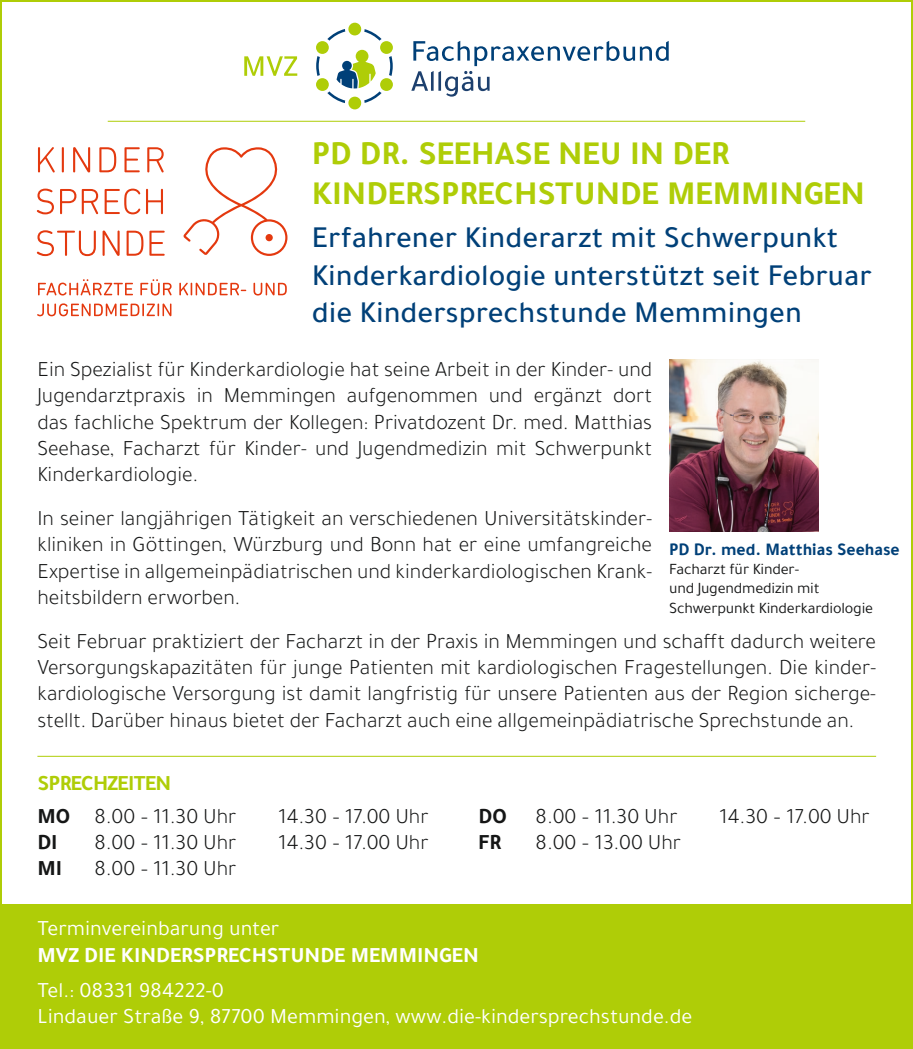
<style>
.page{position:relative;width:913px;height:1049px;background:#fff}
.page>*{position:absolute;margin:0;border:0;box-sizing:border-box;transform-origin:0 0}
.t1{font:700 34px/40.8px "Tajawal";color:#afcd07}
.t2{font:500 31px/37.2px "Tajawal";color:#004078}
.t3{font:300 22px/26.4px "Tajawal";color:#151616;text-align:justify}
.t4{font:22px/26.4px "Tajawal";color:#fff}
.t5{font:700 22px "Tajawal";color:#fff}
.t6{font:700 22px "Tajawal";color:#151616}
.t7{font:700 18px "Tajawal";color:#004078}
.t8{font:16px/19.2px "Tajawal";letter-spacing:-.01em;color:#151616}
.s1{font-weight:700;color:#afcd07}
.s2{font-weight:700}
</style>
<div class="page">
<hr style="left:108px;top:121px;width:697px;height:1px;background:#afcd07">
<svg style="left:411px;top:41px;width:258px;height:56px"></svg>
<svg style="left:316px;top:23px;width:77px;height:86px"></svg>
<svg style="left:244px;top:56px;width:53px;height:20px"></svg>
<div style="left:0;top:904px;width:913px;height:145px;background:#afcd07"></div>
<img style="left:669px;top:360px;width:149px;height:171px">
<hr style="left:37px;top:756px;width:839px;height:1px;background:#afcd07">
<svg style="left:37px;top:230px;width:128px;height:26px"></svg>
<svg style="left:37px;top:189px;width:126px;height:25px"></svg>
<svg style="left:38px;top:147px;width:126px;height:25px"></svg>
<svg style="left:183px;top:147px;width:104px;height:109px"></svg>
<svg style="left:37px;top:303px;width:134px;height:13px"></svg>
<svg style="left:38px;top:279px;width:249px;height:16px"></svg>
<h1 class="t1" style="left:312px;top:132px;width:554px">PD DR. SEEHASE NEU IN DER<br>KINDERSPRECHSTUNDE MEMMINGEN</h1>
<h2 class="t2" style="left:312px;top:219px;width:562px">Erfahrener Kinderarzt mit Schwerpunkt<br>Kinderkardiologie unterstützt seit Februar die Kindersprechstunde Memmingen</h2>
<p class="t3" style="left:37px;top:356px;width:616px">Ein Spezialist für Kinderkardiologie hat seine Arbeit in der Kinder- und Jugendarztpraxis in Memmingen aufgenommen und ergänzt dort das fachliche Spektrum der Kollegen: Privatdozent Dr. med. Matthias Seehase, Facharzt für Kinder- und Jugendmedizin mit Schwerpunkt Kinderkardiologie.</p>
<p class="t3" style="left:37px;top:505px;width:616px">In seiner langjährigen Tätigkeit an verschiedenen Universitätskinder&shy;kliniken in Göttingen, Würzburg und Bonn hat er eine umfangreiche Expertise in allgemeinpädiatrischen und kinderkardiologischen Krank&shy;heitsbildern erworben.</p>
<p class="t3" style="left:37px;top:628px;width:840px">Seit Februar praktiziert der Facharzt in der Praxis in Memmingen und schafft dadurch weitere Versorgungskapazitäten für junge Patienten mit kardiologischen Fragestellungen. Die kinder&shy;kardiologische Versorgung ist damit langfristig für unsere Patienten aus der Region sicherge&shy;stellt. Darüber hinaus bietet der Facharzt auch eine allgemeinpädiatrische Sprechstunde an.</p>
<p class="t7" style="left:669px;top:536px;width:232px">PD Dr. med. Matthias Seehase</p>
<p class="t8" style="left:669px;top:560px;width:206px">Facharzt für Kinder-<br>und Jugendmedizin mit<br>Schwerpunkt Kinderkardiologie</p>
<p class="t3" style="left:37px;top:767px;width:200px;line-height:32.8px"><span class="s1">SPRECHZEITEN<br></span><span class="s2">MO</span> 8.00 – 11.30 Uhr</p>
<p class="t3" style="left:278px;top:803px;width:152px">14.30 – 17.00 Uhr</p>
<p class="t6" style="left:37px;top:825px;width:22px">DI</p>
<p class="t3" style="left:94px;top:829px;width:144px">8.00 – 11.30 Uhr</p>
<p class="t3" style="left:278px;top:829px;width:152px">14.30 – 17.00 Uhr</p>
<p class="t6" style="left:37px;top:852px;width:26px">MI</p>
<p class="t3" style="left:94px;top:855px;width:144px">8.00 – 11.30 Uhr</p>
<p class="t6" style="left:478px;top:799px;width:30px">DO</p>
<p class="t3" style="left:535px;top:803px;width:144px">8.00 – 11.30 Uhr</p>
<p class="t3" style="left:719px;top:803px;width:152px">14.30 – 17.00 Uhr</p>
<p class="t6" style="left:478px;top:825px;width:24px">FR</p>
<p class="t3" style="left:535px;top:829px;width:147px">8.00 – 13.00 Uhr</p>
<p class="t4" style="left:37px;top:915px;width:244px">Terminvereinbarung unter</p>
<p class="t5" style="left:37px;top:938px;width:443px">MVZ DIE KINDERSPRECHSTUNDE MEMMINGEN</p>
<p class="t4" style="left:37px;top:976px;width:656px">Tel.: 08331 984222-0<br>Lindauer Straße 9, 87700 Memmingen, www.die-kindersprechstunde.de</p>
</div>
